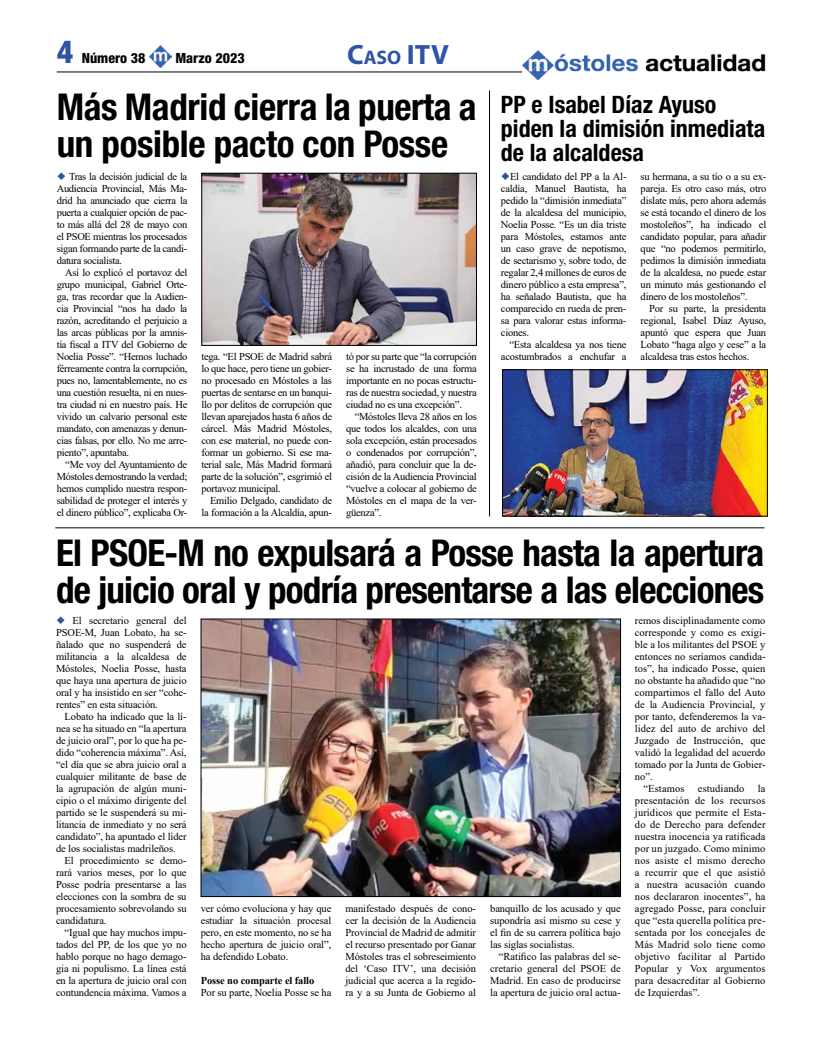
<style>
.page{position:relative;width:823px;height:1049px;background:#fff}
.page>*{position:absolute;margin:0;border:0;box-sizing:border-box;transform-origin:0 0}
.t1{font:700 condensed 37px/37px "Helvetica Neue LT Std";letter-spacing:-.02em;color:#000}
.t2{font:800 condensed 32px "Helvetica Neue LT Std";color:#2f54a5}
.t3{font:700 28px "Myriad Pro";color:#2f54a5}
.t4{font:700 condensed 24px/24px "Helvetica Neue LT Std";color:#000}
.t5{font:800 condensed 14px "Helvetica Neue LT Std";color:#000}
.t6{font:10.5px/12px "Times New Roman";letter-spacing:-.01em;color:#000;text-align:justify}
.t7{font:700 10.5px "Times New Roman";letter-spacing:-.01em;color:#000}
.t8{font:10.5px "Times New Roman";letter-spacing:.01em;color:#000}
.s1{font-size:19.6px}
</style>
<div class="page">
<img style="left:149px;top:45px;width:23px;height:22px">
<hr style="left:57px;top:72px;width:708px;height:1px;background:#000">
<img style="left:521px;top:51px;width:244px;height:29px">
<img style="left:203px;top:175px;width:271px;height:169px">
<div style="left:201px;top:173px;width:275px;height:173px;border:1px solid #000"></div>
<hr style="left:55px;top:527px;width:709px;height:1px;background:#000">
<hr style="left:489px;top:90px;width:1px;height:426px;background:#000">
<img style="left:203px;top:621px;width:415px;height:274px">
<div style="left:201px;top:619px;width:419px;height:278px;border:1px solid #000"></div>
<img style="left:504px;top:371px;width:261px;height:143px">
<div style="left:502px;top:369px;width:265px;height:147px;border:1px solid #000"></div>
<h2 class="t2" style="left:57px;top:31px;width:18px">4</h2>
<h3 class="t5" style="left:82px;top:49px;width:65px">Número 38</h3>
<h3 class="t5" style="left:175px;top:49px;width:71px">Marzo 2023</h3>
<h3 class="t3" style="left:347px;top:36px;width:103px">C<span class="s1">ASO</span> ITV</h3>
<h1 class="t1" style="left:57px;top:88px;width:421px">Más Madrid cierra la puerta a un posible pacto con Posse</h1>
<p class="t6" style="left:57px;top:170px;width:132px;text-indent:12px">Tras la decisión judicial de la Audiencia Provincial, Más Ma&shy;drid ha anunciado que cierra la puerta a cualquier opción de pac&shy;to más allá del 28 de mayo con el PSOE mientras los procesados sigan formando parte de la candi&shy;datura socialista.</p>
<p class="t6" style="left:57px;top:266px;width:132px;text-indent:9px">Así lo explicó el portavoz del grupo municipal, Gabriel Orte&shy;ga, tras recordar que la Audien&shy;cia Provincial “nos ha dado la razón, acreditando el perjuicio a las arcas públicas por la amnis&shy;tía fiscal a ITV del Gobierno de Noelia Posse”. “Hemos luchado férreamente contra la corrupción, pues no, lamentablemente, no es una cuestión resuelta, ni en nues&shy;tra ciudad ni en nuestro país. He vivido un calvario personal este mandato, con amenazas y denun&shy;cias falsas, por ello. No me arre&shy;piento”, apuntaba.</p>
<p class="t6" style="left:57px;top:458px;width:132px;text-indent:9px">“Me voy del Ayuntamiento de Móstoles demostrando la verdad; hemos cumplido nuestra respon&shy;sabilidad de proteger el interés y el dinero público”, explicaba Or-</p>
<p class="t6" style="left:201px;top:350px;width:132px">tega. “El PSOE de Madrid sabrá lo que hace, pero tiene un gobier&shy;no procesado en Móstoles a las puertas de sentarse en un banqui&shy;llo por delitos de corrupción que llevan aparejados hasta 6 años de cárcel. Más Madrid Móstoles, con ese material, no puede con&shy;formar un gobierno. Si ese ma&shy;terial sale, Más Madrid formará parte de la solución”, esgrimió el portavoz municipal.</p>
<p class="t6" style="left:201px;top:494px;width:132px;text-align:right">Emilio Delgado, candidato de la formación a la Alcaldía, apun-</p>
<p class="t6" style="left:346px;top:350px;width:132px">tó por su parte que “la corrupción se ha incrustado de una forma importante en no pocas estructu&shy;ras de nuestra sociedad, y nuestra ciudad no es una excepción”.</p>
<p class="t6" style="left:346px;top:410px;width:132px;text-indent:9px">“Móstoles lleva 28 años en los que todos los alcaldes, con una sola excepción, están procesados o condenados por corrupción”, añadió, para concluir que la de&shy;cisión de la Audiencia Provincial “vuelve a colocar al gobierno de Móstoles en el mapa de la ver&shy;güenza”.</p>
<h3 class="t4" style="left:500px;top:92px;width:266px">PP e Isabel Díaz Ayuso piden la dimisión inmediata de la alcaldesa</h3>
<p class="t6" style="left:500px;top:170px;width:127px;text-indent:9px">El candidato del PP a la Al&shy;caldía, Manuel Bautista, ha pedido la “dimisión inmediata” de la alcaldesa del municipio, Noelia Posse. “Es un día triste para Móstoles, estamos ante un caso grave de nepotismo, de sectarismo y, sobre todo, de regalar 2,4 millones de euros de dinero público a esta empresa”, ha señalado Bautista, que ha comparecido en rueda de pren&shy;sa para valorar estas informa&shy;ciones.</p>
<p class="t6" style="left:500px;top:338px;width:127px;text-align:right">“Esta alcaldesa ya nos tiene acostumbrados a enchufar a</p>
<p class="t6" style="left:640px;top:170px;width:127px">su hermana, a su tío o a su ex&shy;pareja. Es otro caso más, otro dislate más, pero ahora además se está tocando el dinero de los mostoleños”, ha indicado el candidato popular, para añadir que “no podemos permitirlo, pedimos la dimisión inmediata de la alcaldesa, no puede estar un minuto más gestionando el dinero de los mostoleños”.</p>
<p class="t6" style="left:640px;top:302px;width:127px;text-indent:9px">Por su parte, la presidenta regional, Isabel Díaz Ayuso, apuntó que espera que Juan Lobato “haga algo y cese” a la alcaldesa tras estos hechos.</p>
<h1 class="t1" style="left:56px;top:534px;width:709px">El PSOE-M no expulsará a Posse hasta la apertura de juicio oral y podría presentarse a las elecciones</h1>
<p class="t6" style="left:56px;top:614px;width:132px;text-indent:16px">El secretario general del PSOE-M, Juan Lobato, ha se&shy;ñalado que no suspenderá de militancia a la alcaldesa de Móstoles, Noelia Posse, hasta que haya una apertura de juicio oral y ha insistido en ser “cohe&shy;rentes” en esta situación.</p>
<p class="t6" style="left:56px;top:710px;width:132px;text-indent:9px">Lobato ha indicado que la lí&shy;nea se ha situado en “la apertura de juicio oral”, por lo que ha pe&shy;dido “coherencia máxima”. Así, “el día que se abra juicio oral a cualquier militante de base de la agrupación de algún muni&shy;cipio o el máximo dirigente del partido se le suspenderá su mi&shy;litancia de inmediato y no será candidato”, ha apuntado el líder de los socialistas madrileños.</p>
<p class="t6" style="left:56px;top:854px;width:132px;text-indent:9px">El procedimiento se demo&shy;rará varios meses, por lo que Posse podría presentarse a las elecciones con la sombra de su procesamiento sobrevolando su candidatura.</p>
<p class="t6" style="left:56px;top:926px;width:132px;text-indent:9px">“Igual que hay muchos impu&shy;tados del PP, de los que yo no hablo porque no hago demago&shy;gia ni populismo. La línea está en la apertura de juicio oral con contundencia máxima. Vamos a</p>
<p class="t6" style="left:201px;top:902px;width:132px">ver cómo evoluciona y hay que estudiar la situación procesal pero, en este momento, no se ha hecho apertura de juicio oral”, ha defendido Lobato.</p>
<p class="t7" style="left:201px;top:973px;width:115px">Posse no comparte el fallo</p>
<p class="t6" style="left:201px;top:986px;width:132px">Por su parte, Noelia Posse se ha</p>
<p class="t6" style="left:345px;top:902px;width:132px">manifestado después de cono&shy;cer la decisión de la Audiencia Provincial de Madrid de admitir el recurso presentado por Ganar Móstoles tras el sobreseimiento del ‘Caso ITV’, una decisión judicial que acerca a la regido&shy;ra y a su Junta de Gobierno al</p>
<p class="t6" style="left:490px;top:902px;width:132px">banquillo de los acusado y que supondría así mismo su cese y el fin de su carrera política bajo las siglas socialistas.</p>
<p class="t6" style="left:490px;top:950px;width:132px;text-indent:9px">“Ratifico las palabras del se&shy;cretario general del PSOE de Madrid. En caso de producirse la apertura de juicio oral actua-</p>
<p class="t6" style="left:634px;top:614px;width:132px">remos disciplinadamente como</p>
<p class="t6" style="left:634px;top:626px;width:132px">corresponde y como es exigi-</p>
<p class="t6" style="left:634px;top:638px;width:132px">ble a los militantes del PSOE y</p>
<p class="t6" style="left:634px;top:650px;width:132px">entonces no seríamos candida-</p>
<p class="t6" style="left:634px;top:662px;width:132px">tos”, ha indicado Posse, quien</p>
<p class="t6" style="left:634px;top:674px;width:132px">no obstante ha añadido que “no</p>
<p class="t6" style="left:634px;top:686px;width:132px">compartimos el fallo del Auto</p>
<p class="t6" style="left:634px;top:698px;width:132px">de la Audiencia Provincial, y</p>
<p class="t6" style="left:634px;top:710px;width:132px">por tanto, defenderemos la va-</p>
<p class="t6" style="left:634px;top:722px;width:132px">lidez del auto de archivo del</p>
<p class="t6" style="left:634px;top:734px;width:132px">Juzgado de Instrucción, que</p>
<p class="t6" style="left:634px;top:746px;width:132px">validó la legalidad del acuerdo</p>
<p class="t6" style="left:634px;top:758px;width:132px">tomado por la Junta de Gobier-</p>
<p class="t6" style="left:634px;top:770px;width:19px">no”.</p>
<p class="t8" style="left:643px;top:781px;width:42px">“Estamos</p>
<p class="t8" style="left:697px;top:781px;width:48px">estudiando</p>
<p class="t6" style="left:634px;top:782px;width:132px;text-indent:123px">la presentación de los recursos jurídicos que permite el Esta&shy;do de Derecho para defender nuestra inocencia ya ratificada por un juzgado. Como mínimo nos asiste el mismo derecho a recurrir que el que asistió a nuestra acusación cuando nos declararon inocentes”, ha agregado Posse, para concluir que “esta querella política pre&shy;sentada por los concejales de Más Madrid solo tiene como objetivo facilitar al Partido Popular y Vox argumentos para desacreditar al Gobierno de Izquierdas”.</p>
</div>
